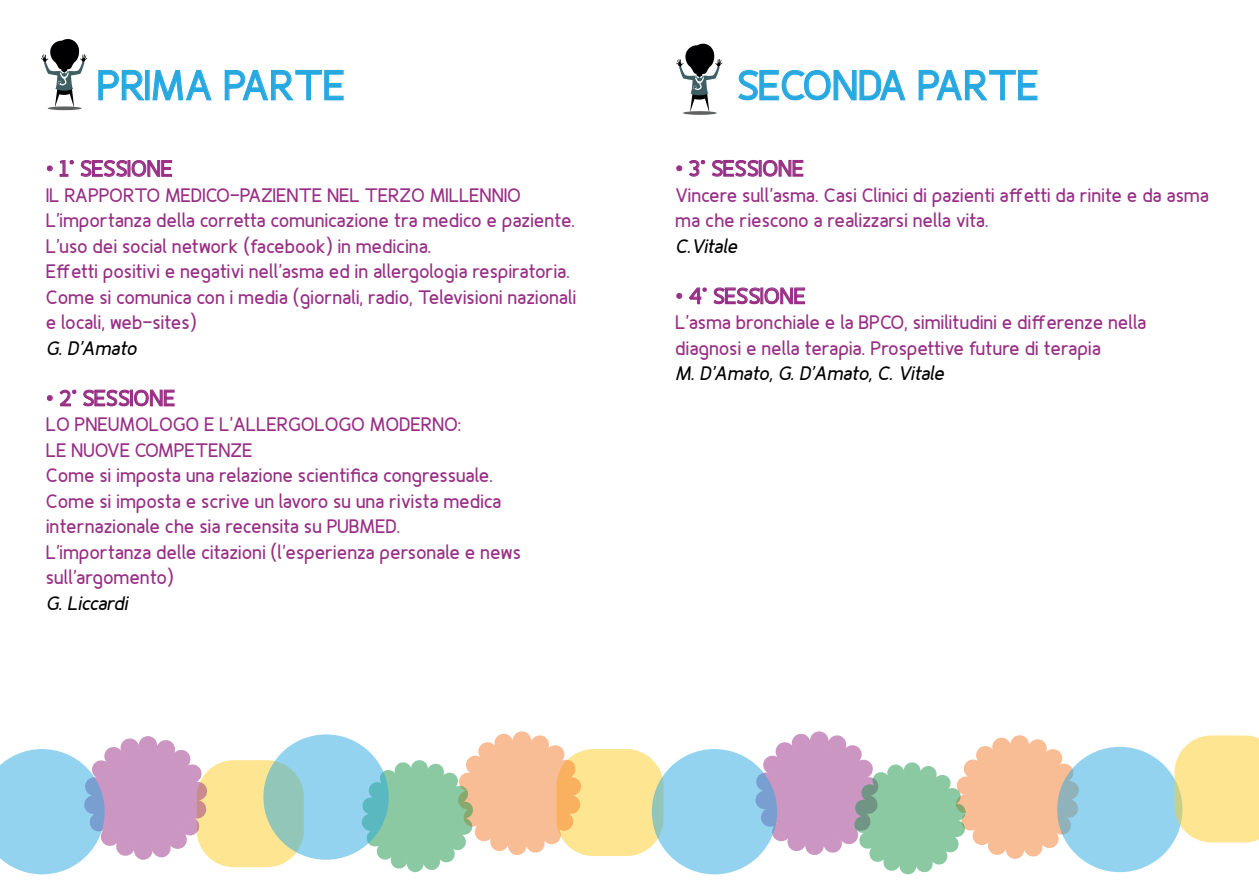
<style>
.page{position:relative;width:1259px;height:893px;background:#fff}
.page>*{position:absolute;margin:0;border:0;box-sizing:border-box;transform-origin:0 0}
.t1{font:700 42px "Fineness Pro";color:#27a8e0}
.t2{font:700 22.5px "Fineness Pro";color:#982f85}
.t3{font:700 19.5px/25.5px "Fineness Pro";color:#982f85}
.t4{font:italic 700 19.5px "Fineness Pro";color:#000}
</style>
<div class="page">
<svg style="left:98px;top:70px;width:47px;height:31px"></svg>
<div style="left:145px;top:70px;width:5px;height:30px;border:1px solid #27a8e0"></div>
<svg style="left:152px;top:69px;width:60px;height:32px"></svg>
<svg style="left:224px;top:69px;width:120px;height:32px"></svg>
<svg style="left:47px;top:165px;width:6px;height:7px"></svg>
<svg style="left:59px;top:160px;width:15px;height:17px"></svg>
<svg style="left:80px;top:160px;width:92px;height:17px"></svg>
<svg style="left:47px;top:395px;width:6px;height:6px"></svg>
<svg style="left:59px;top:389px;width:18px;height:17px"></svg>
<svg style="left:83px;top:389px;width:92px;height:17px"></svg>
<hr style="left:48px;top:106px;width:34px;height:4px;background:#5f6262;border-radius:50%">
<svg style="left:41px;top:39px;width:46px;height:69px"></svg>
<svg style="left:738px;top:69px;width:168px;height:32px"></svg>
<svg style="left:918px;top:69px;width:120px;height:32px"></svg>
<div style="left:556px;top:749px;width:107px;height:107px;background:#fee592;border-radius:37px"></div>
<svg style="left:362px;top:731px;width:219px;height:141px"></svg>
<div style="left:197px;top:760px;width:107px;height:107px;background:#fee592;border-radius:37px"></div>
<svg style="left:263px;top:734px;width:126px;height:126px;background:#8ecede"></svg>
<svg style="left:0;top:736px;width:208px;height:138px"></svg>
<div style="left:652px;top:749px;width:125px;height:125px;background:#93d3ef;border-radius:50%"></div>
<svg style="left:754px;top:731px;width:318px;height:143px"></svg>
<svg style="left:1057px;top:747px;width:125px;height:125px;background:#93d0eb"></svg>
<svg style="left:1174px;top:735px;width:85px;height:107px;background:#fbe599"></svg>
<svg style="left:683px;top:111px;width:34px;height:4px"></svg>
<svg style="left:676px;top:43px;width:46px;height:70px"></svg>
<svg style="left:676px;top:165px;width:6px;height:6px"></svg>
<svg style="left:689px;top:160px;width:16px;height:17px"></svg>
<svg style="left:711px;top:160px;width:92px;height:17px"></svg>
<svg style="left:676px;top:293px;width:6px;height:6px"></svg>
<svg style="left:689px;top:287px;width:18px;height:17px"></svg>
<svg style="left:713px;top:287px;width:92px;height:17px"></svg>
<p class="t1" style="left:99px;top:60px;width:250px">PRIMA PARTE</p>
<p class="t2" style="left:47px;top:155px;width:128px">• 1° SESSIONE</p>
<p class="t3" style="left:47px;top:182px;width:476px">IL RAPPORTO MEDICO-PAZIENTE NEL TERZO MILLENNIO</p>
<p class="t3" style="left:47px;top:208px;width:531px">L’importanza della corretta comunicazione tra medico e paziente.</p>
<p class="t3" style="left:47px;top:233px;width:387px">L’uso dei social network (facebook) in medicina.</p>
<p class="t3" style="left:47px;top:259px;width:526px">Effetti positivi e negativi nell’asma ed in allergologia respiratoria.</p>
<p class="t3" style="left:47px;top:284px;width:532px">Come si comunica con i media (giornali, radio, Televisioni nazionali e locali, web-sites)</p>
<p class="t4" style="left:47px;top:336px;width:97px">G.D’Amato</p>
<p class="t2" style="left:47px;top:385px;width:131px">• 2° SESSIONE</p>
<p class="t3" style="left:47px;top:412px;width:417px">LO PNEUMOLOGO E L’ALLERGOLOGO MODERNO:</p>
<p class="t3" style="left:47px;top:437px;width:208px">LE NUOVE COMPETENZE</p>
<p class="t3" style="left:47px;top:463px;width:449px">Come si imposta una relazione scientifica congressuale.</p>
<p class="t3" style="left:47px;top:488px;width:457px">Come si imposta e scrive un lavoro su una rivista medica internazionale che sia recensita su PUBMED.</p>
<p class="t3" style="left:47px;top:539px;width:477px">L’importanza delle citazioni (l’esperienza personale e news sull’argomento)</p>
<p class="t4" style="left:47px;top:591px;width:88px">G.Liccardi</p>
<p class="t1" style="left:739px;top:60px;width:304px">SECONDA PARTE</p>
<p class="t2" style="left:676px;top:155px;width:130px">• 3° SESSIONE</p>
<p class="t3" style="left:676px;top:182px;width:535px">Vincere sull’asma. Casi Clinici di pazienti affetti da rinite e da asma ma che riescono a realizzarsi nella vita.</p>
<p class="t4" style="left:676px;top:234px;width:68px">C.Vitale</p>
<p class="t2" style="left:676px;top:282px;width:132px">• 4° SESSIONE</p>
<p class="t3" style="left:676px;top:310px;width:472px">L’asma bronchiale e la BPCO, similitudini e differenze nella diagnosi e nella terapia. Prospettive future di terapia</p>
<p class="t4" style="left:676px;top:362px;width:274px">M.D’Amato, G.D’Amato, C.Vitale</p>
</div>
